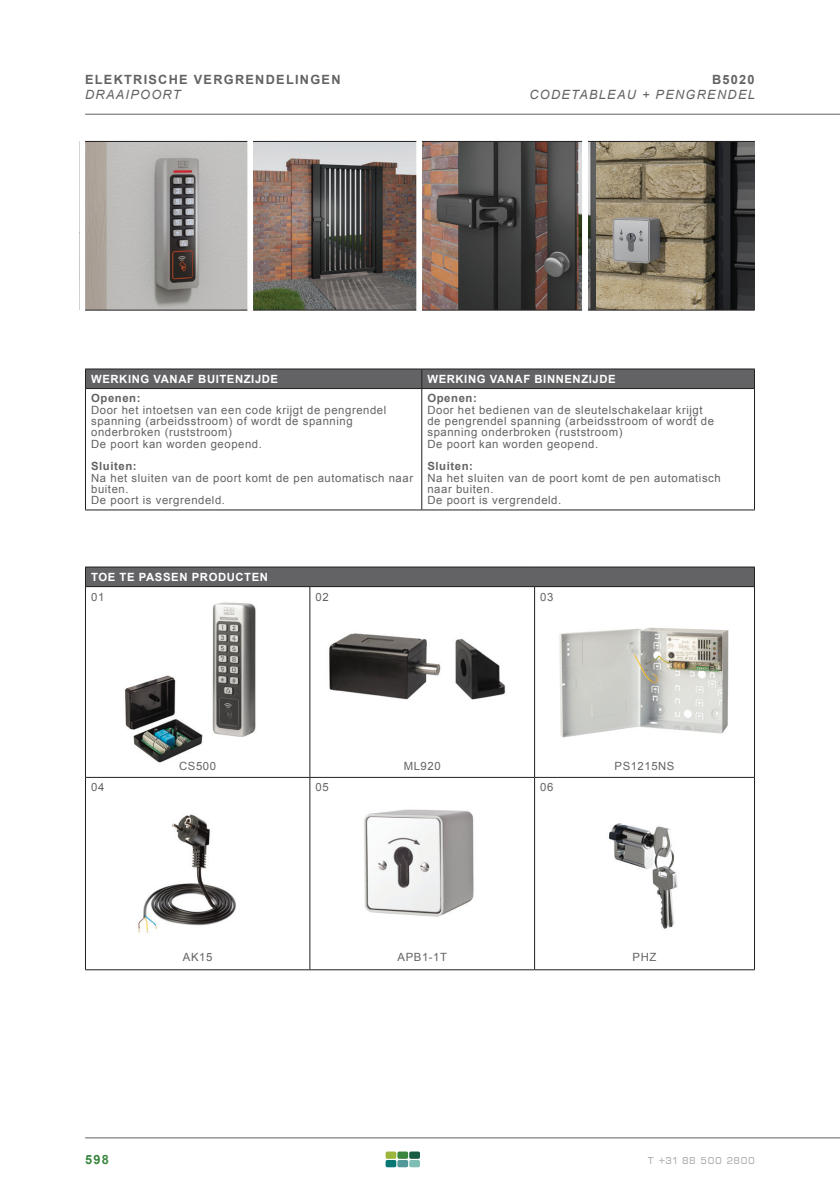
<style>
.page{position:relative;width:840px;height:1191px;background:#fff}
.page>*{position:absolute;margin:0;border:0;box-sizing:border-box;transform-origin:0 0}
.t1{font:italic 12.8px "Arial";letter-spacing:.1em;color:#636366}
.t2{font:700 12.8px "Arial";letter-spacing:.1em;color:#636366}
.t3{font:700 12.8px "Arial";color:#3b863f}
.t4{font:12px "Eurostile DCD";letter-spacing:.05em;color:#adaeb2}
.t5{font:11.4px/11.4px "Arial";letter-spacing:.05em;color:#636366}
.t6{font:700 11.4px "Arial";letter-spacing:.05em;color:#fff}
.t7{font:700 11.4px "Arial";letter-spacing:.05em;color:#636366}
</style>
<div class="page">
<hr style="left:85px;top:1137px;width:754px;height:1px;background:#636366">
<svg style="left:385px;top:1151px;width:35px;height:16px"></svg>
<hr style="left:85px;top:114px;width:754px;height:1px;background:#636366">
<img style="left:595px;top:142px;width:159px;height:168px">
<img style="left:85px;top:142px;width:162px;height:168px">
<img style="left:253px;top:142px;width:342px;height:168px">
<hr style="left:84px;top:310px;width:670px;height:1px;background:#231f20">
<hr style="left:84px;top:141px;width:670px;height:1px;background:#231f20">
<div style="left:416px;top:139px;width:6px;height:174px;background:#fff"></div>
<div style="left:247px;top:139px;width:6px;height:186px;background:#fff"></div>
<div style="left:79px;top:136px;width:6px;height:185px;background:#fff"></div>
<hr style="left:85px;top:388px;width:336px;height:1px;background:#231f20">
<hr style="left:421px;top:388px;width:333px;height:1px;background:#231f20">
<hr style="left:421px;top:389px;width:1px;height:120px;background:#231f20">
<div style="left:85px;top:369px;width:669px;height:19px;background:#636366"></div>
<hr style="left:85px;top:389px;width:1px;height:120px;background:#231f20">
<hr style="left:753px;top:389px;width:1px;height:120px;background:#231f20">
<hr style="left:85px;top:509px;width:336px;height:1px;background:#231f20">
<hr style="left:421px;top:509px;width:333px;height:1px;background:#231f20">
<div style="left:85px;top:567px;width:669px;height:19px;background:#636366"></div>
<hr style="left:85px;top:586px;width:225px;height:1px;background:#231f20">
<hr style="left:310px;top:586px;width:224px;height:1px;background:#231f20">
<hr style="left:534px;top:586px;width:220px;height:1px;background:#231f20">
<hr style="left:309px;top:587px;width:1px;height:190px;background:#231f20">
<hr style="left:309px;top:777px;width:1px;height:192px;background:#231f20">
<hr style="left:85px;top:566px;width:225px;height:1px;background:#231f20">
<svg style="left:85px;top:567px;width:1px;height:19px"></svg>
<hr style="left:310px;top:566px;width:224px;height:1px;background:#231f20">
<hr style="left:534px;top:566px;width:220px;height:1px;background:#231f20">
<hr style="left:85px;top:587px;width:1px;height:190px;background:#231f20">
<hr style="left:534px;top:587px;width:1px;height:190px;background:#231f20">
<hr style="left:753px;top:587px;width:1px;height:190px;background:#231f20">
<hr style="left:85px;top:777px;width:225px;height:1px;background:#231f20">
<hr style="left:85px;top:777px;width:1px;height:192px;background:#231f20">
<hr style="left:310px;top:777px;width:224px;height:1px;background:#231f20">
<hr style="left:534px;top:777px;width:220px;height:1px;background:#231f20">
<hr style="left:534px;top:777px;width:1px;height:192px;background:#231f20">
<hr style="left:753px;top:777px;width:1px;height:192px;background:#231f20">
<hr style="left:85px;top:969px;width:225px;height:1px;background:#231f20">
<hr style="left:310px;top:969px;width:224px;height:1px;background:#231f20">
<hr style="left:534px;top:969px;width:220px;height:1px;background:#231f20">
<img style="left:125px;top:602px;width:131px;height:161px">
<img style="left:559px;top:627px;width:170px;height:111px">
<img style="left:138px;top:814px;width:98px;height:120px">
<img style="left:364px;top:809px;width:110px;height:108px">
<img style="left:609px;top:823px;width:69px;height:106px">
<div style="left:582px;top:139px;width:5px;height:186px;background:#fff"></div>
<img style="left:329px;top:633px;width:177px;height:67px">
<p class="t2" style="left:85px;top:71px;width:257px">ELEKTRISCHE VERGRENDELINGEN</p>
<p class="t1" style="left:85px;top:86px;width:97px">DRAAIPOORT</p>
<p class="t2" style="left:711px;top:71px;width:44px">B5020</p>
<p class="t1" style="left:529px;top:86px;width:227px">CODETABLEAU + PENGRENDEL</p>
<p class="t6" style="left:91px;top:371px;width:188px">WERKING VANAF BUITENZIJDE</p>
<p class="t6" style="left:427px;top:371px;width:190px">WERKING VANAF BINNENZIJDE</p>
<p class="t7" style="left:91px;top:391px;width:51px">Openen:</p>
<p class="t5" style="left:91px;top:404px;width:296px">Door het intoetsen van een code krijgt de pengrendel spanning (arbeidsstroom) of wordt de spanning onderbroken (ruststroom)<br>De poort kan worden geopend.</p>
<p class="t7" style="left:91px;top:459px;width:47px">Sluiten:</p>
<p class="t5" style="left:91px;top:472px;width:323px">Na het sluiten van de poort komt de pen automatisch naar buiten.<br>De poort is vergrendeld.</p>
<p class="t7" style="left:427px;top:391px;width:51px">Openen:</p>
<p class="t5" style="left:427px;top:404px;width:288px">Door het bedienen van de sleutelschakelaar krijgt de pengrendel spanning (arbeidsstroom of wordt de spanning onderbroken (ruststroom)<br>De poort kan worden geopend.</p>
<p class="t7" style="left:427px;top:459px;width:47px">Sluiten:</p>
<p class="t5" style="left:427px;top:472px;width:295px">Na het sluiten van de poort komt de pen automatisch naar buiten.<br>De poort is vergrendeld.</p>
<p class="t6" style="left:91px;top:569px;width:178px">TOE TE PASSEN PRODUCTEN</p>
<p class="t5" style="left:91px;top:591px;width:15px">01</p>
<p class="t5" style="left:315px;top:591px;width:15px">02</p>
<p class="t5" style="left:540px;top:591px;width:15px">03</p>
<p class="t5" style="left:179px;top:760px;width:38px">CS500</p>
<p class="t5" style="left:403px;top:760px;width:38px">ML920</p>
<p class="t5" style="left:614px;top:760px;width:61px">PS1215NS</p>
<p class="t5" style="left:91px;top:781px;width:15px">04</p>
<p class="t5" style="left:315px;top:781px;width:15px">05</p>
<p class="t5" style="left:540px;top:781px;width:15px">06</p>
<p class="t5" style="left:183px;top:951px;width:31px">AK15</p>
<p class="t5" style="left:397px;top:951px;width:51px">APB1-1T</p>
<p class="t5" style="left:632px;top:951px;width:25px">PHZ</p>
<p class="t3" style="left:85px;top:1151px;width:25px">598</p>
<p class="t4" style="left:647px;top:1153px;width:108px">t +31 88 500 2800</p>
</div>
